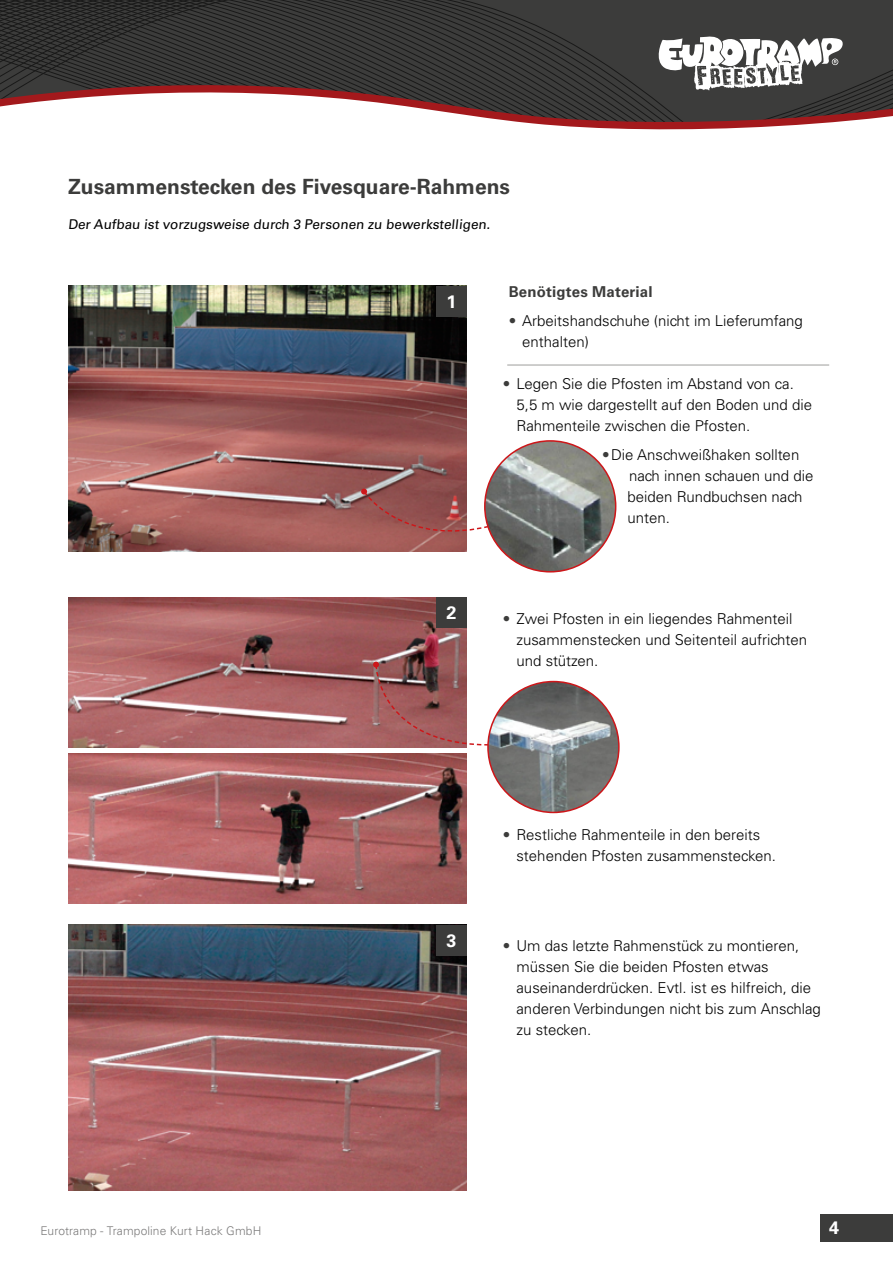
<style>
.page{position:relative;width:893px;height:1263px;background:#fff}
.page>*{position:absolute;margin:0;border:0;box-sizing:border-box;transform-origin:0 0}
.t1{font:700 21px "Univers LT Std";color:#3c3c3b}
.t2{font:700 18px "Univers LT Std";color:#fff}
.t3{font:300 15px/21px "Univers LT Std";color:#000}
.t4{font:700 15px "Univers LT Std";letter-spacing:.01em;color:#3c3c3b}
.t5{font:13.5px "Univers LT Std";color:#000}
.t6{font:300 12px "Univers LT Std";letter-spacing:.01em;color:#7c7b7b}
.s1{color:#3c3c3b}
</style>
<div class="page">
<svg style="left:0;top:0;width:893px;height:73px;background:#353534"></svg>
<svg style="left:0;top:73px;width:893px;height:57px"></svg>
<svg style="left:653px;top:35px;width:192px;height:56px"></svg>
<div style="left:821px;top:1214px;width:72px;height:27px;background:#3c3c3b"></div>
<img style="left:68px;top:286px;width:399px;height:266px">
<img style="left:68px;top:597px;width:399px;height:151px">
<img style="left:68px;top:753px;width:399px;height:151px">
<img style="left:68px;top:925px;width:399px;height:266px">
<div style="left:436px;top:286px;width:31px;height:31px;background:#3c3c3b"></div>
<div style="left:436px;top:597px;width:31px;height:31px;background:#3c3c3b"></div>
<div style="left:436px;top:925px;width:31px;height:31px;background:#3c3c3b"></div>
<hr style="left:507px;top:365px;width:322px;height:1px;background:#9d9d9c">
<svg style="left:361px;top:489px;width:136px;height:60px"></svg>
<svg style="left:373px;top:662px;width:125px;height:86px"></svg>
<img style="left:485px;top:441px;width:131px;height:131px;border-radius:65px">
<img style="left:488px;top:681px;width:131px;height:131px;border-radius:65px">
<h1 class="t1" style="left:68px;top:174px;width:443px">Zusammenstecken des Fivesquare-Rahmens</h1>
<p class="t5" style="left:68px;top:217px;width:425px">Der Aufbau ist vorzugsweise durch 3 Personen zu bewerkstelligen.</p>
<p class="t2" style="left:447px;top:291px;width:12px">1</p>
<p class="t2" style="left:447px;top:602px;width:12px">2</p>
<p class="t4" style="left:509px;top:283px;width:145px">Benötigtes Material</p>
<p class="t3" style="left:522px;top:310px;width:282px;text-indent:-14px"><span class="s1">•</span> Arbeitshandschuhe (nicht im Lieferumfang enthalten)</p>
<p class="t3" style="left:516px;top:373px;width:297px;text-indent:-14px"><span class="s1">•</span> Legen Sie die Pfosten im Abstand von ca.<br>5,5 m wie dargestellt auf den Boden und die<br>Rahmenteile zwischen die Pfosten.</p>
<p class="t3" style="left:627px;top:444px;width:187px;text-indent:-26px"><span class="s1">•</span>Die Anschweißhaken sollten nach innen schauen und die beiden Rundbuchsen nach unten.</p>
<p class="t3" style="left:516px;top:608px;width:292px;text-indent:-14px"><span class="s1">•</span> Zwei Pfosten in ein liegendes Rahmenteil zusammenstecken und Seitenteil aufrichten und stützen.</p>
<p class="t2" style="left:447px;top:930px;width:12px">3</p>
<p class="t3" style="left:516px;top:824px;width:261px;text-indent:-14px"><span class="s1">•</span> Restliche Rahmenteile in den bereits stehenden Pfosten zusammenstecken.</p>
<p class="t3" style="left:516px;top:935px;width:306px;text-indent:-14px"><span class="s1">•</span> Um das letzte Rahmenstück zu montieren, müssen Sie die beiden Pfosten etwas auseinanderdrücken. Evtl. ist es hilfreich, die anderen Verbindungen nicht bis zum Anschlag zu stecken.</p>
<p class="t6" style="left:40px;top:1223px;width:222px">Eurotramp - Trampoline Kurt Hack GmbH</p>
<p class="t2" style="left:829px;top:1217px;width:12px">4</p>
</div>
